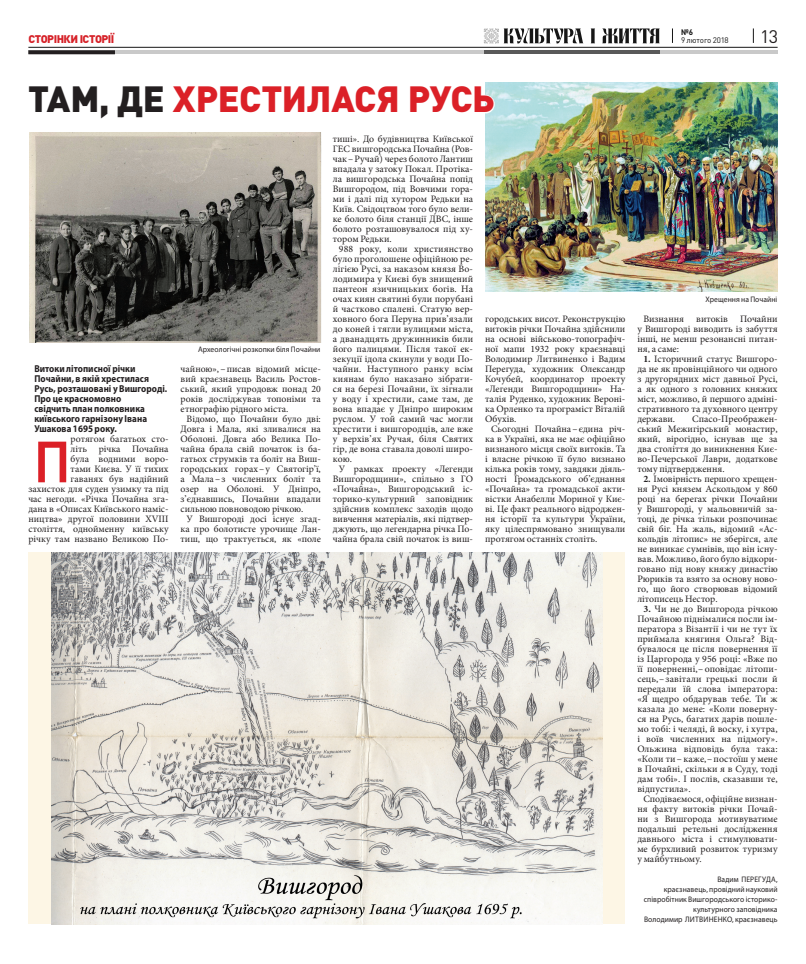
<style>
.page{position:relative;width:806px;height:964px;background:#fff}
.page>*{position:absolute;margin:0;border:0;box-sizing:border-box;transform-origin:0 0}
.t1{font:600 60.3px "Myriad Pro";color:#db2027;scale:.89 1}
.t2{font:900 36px "DIN Pro";letter-spacing:-.01em;color:#db2027}
.t3{font:18px "DIN Pro";color:#231f20}
.t4{font:900 11px "DIN Pro";letter-spacing:-.045em;color:#d62128}
.t5{font:700 10px/10px "Myriad Pro";letter-spacing:.005em;color:#231f20;scale:.9 1}
.t6{font:9.8px/10px "Minion Pro";color:#231f20;text-align:justify}
.t7{font:8px/10px "Myriad Pro";letter-spacing:.005em;color:#231f20;text-align:right;scale:.95 1}
.t8{font:8px "DIN Pro";letter-spacing:-.015em;color:#161616}
.t9{font:700 8px "DIN Pro";color:#161616}
.s1{color:#231f20}
.s2{font-weight:700}
</style>
<div class="page">
<svg style="left:483px;top:28px;width:176px;height:16px"></svg>
<hr style="left:28px;top:47px;width:749px;height:1px;background:#161616">
<svg style="left:752px;top:28px;width:1px;height:15px"></svg>
<svg style="left:672px;top:28px;width:1px;height:15px"></svg>
<hr style="left:28px;top:50px;width:749px;height:4px;background:#c9c9c9">
<hr style="left:483px;top:50px;width:176px;height:4px;background:#595959">
<svg style="left:28px;top:50px;width:87px;height:4px"></svg>
<img style="left:29px;top:133px;width:292px;height:209px">
<div style="left:28px;top:552px;width:597px;height:372px;background:#fdf6e5"></div>
<img style="left:51px;top:553px;width:551px;height:371px">
<img style="left:485px;top:82px;width:291px;height:209px">
<svg style="left:485px;top:84px;width:10px;height:31px"></svg>
<p class="t9" style="left:680px;top:27px;width:13px">№6</p>
<p class="t4" style="left:28px;top:32px;width:88px">СТОРІНКИ ІСТОРІЇ</p>
<p class="t8" style="left:680px;top:35px;width:49px">9 лютого 2018</p>
<h3 class="t3" style="left:759px;top:24px;width:19px">13</h3>
<h2 class="t2" style="left:28px;top:75px;width:468px"><span class="s1">ТАМ, ДЕ</span> ХРЕСТИЛАСЯ РУСЬ</h2>
<p class="t5" style="left:34px;top:364px;width:149px">Витоки літописної річки<br>Почайни, в якій хрестилася<br>Русь, розташовані у Вишгороді.<br>Про це красномовно<br>свідчить план полковника київського гарнізону Івана<br>Ушакова 1695 року.</p>
<h1 class="t1" style="left:34px;top:424px;width:42px">П</h1>
<p class="t6" style="left:28px;top:434px;width:142px;text-align:right">ротягом багатьох сто-<br>літь річка Почайна<br>була водними воро-<br>тами Києва. У її тихих<br>гаванях був надійний<br>захисток для суден узимку та під час негоди. «Річка Почайна зга&shy;дана в «Описах Київського наміс&shy;ництва» другої половини XVIII століття, однойменну київську річку там названо Великою По-</p>
<p class="t7" style="left:198px;top:344px;width:130px">Археологічні розкопки біля Почайни</p>
<p class="t6" style="left:180px;top:364px;width:142px">чайною»,– писав відомий місце&shy;вий краєзнавець Василь Ростов&shy;ський, який упродовж понад 20 років досліджував топоніми та етнографію рідного міста.</p>
<p class="t6" style="left:180px;top:414px;width:142px;text-indent:6px">Відомо, що Почайни було дві:<br>Довга і Мала, які зливалися на Оболоні. Довга або Велика По&shy;чайна брала свій початок із ба&shy;гатьох струмків та боліт на Виш&shy;городських горах– у Святогір’ї, а Мала– з численних боліт та озер на Оболоні. У Дніпро, з’єднавшись, Почайни впадали сильною повноводою річкою.</p>
<p class="t6" style="left:180px;top:514px;width:142px;text-indent:6px">У Вишгороді досі існує згад&shy;ка про болотисте урочище Лан&shy;тиш, що трактується, як «поле</p>
<p class="t6" style="left:332px;top:134px;width:142px">тиші». До будівництва Київської ГЕС вишгородська Почайна (Ров&shy;чак– Ручай) через болото Лантиш впадала у затоку Покал. Протіка&shy;ла вишгородська Почайна попід Вишгородом, під Вовчими гора&shy;ми і далі під хутором Редьки на Київ. Свідоцтвом того було вели&shy;ке болото біля станції ДВС, інше болото розташовувалося під ху&shy;тором Редьки.</p>
<p class="t6" style="left:332px;top:244px;width:142px;text-indent:6px">988 року, коли християнство було проголошене офіційною ре&shy;лігією Русі, за наказом князя Во&shy;лодимира у Києві був знищений пантеон язичницьких богів. На очах киян святині були порубані й частково спалені. Статую вер&shy;ховного бога Перуна прив’язали до коней і тягли вулицями міста, а дванадцять дружинників били його палицями. Після такої ек&shy;зекуції ідола скинули у води По&shy;чайни. Наступного ранку всім киянам було наказано зібрати&shy;ся на березі Почайни, їх зігнали у воду і хрестили, саме там, де вона впадає у Дніпро широким руслом. У той самий час могли хрестити і вишгородців, але вже у верхів’ях Ручая, біля Святих гір, де вона ставала доволі широ&shy;кою.</p>
<p class="t6" style="left:332px;top:464px;width:142px;text-indent:6px">У рамках проекту «Легенди Вишгородщини», спільно з ГО «Почайна», Вишгородський іс&shy;торико-культурний заповідник здійснив комплекс заходів щодо вивчення матеріалів, які підтвер&shy;джують, що легендарна річка По&shy;чайна брала свій початок із виш-</p>
<p class="t6" style="left:485px;top:314px;width:142px">городських висот. Реконструкцію витоків річки Почайна здійснили на основі військово-топографіч&shy;ної мапи 1932 року краєзнавці Володимир Литвиненко і Вадим Перегуда, художник Олександр Кочубей, координатор проекту «Легенди Вишгородщини» На&shy;талія Руденко, художник Вероні&shy;ка Орленко та програміст Віталій Обухів.</p>
<p class="t6" style="left:485px;top:424px;width:142px;text-indent:6px">Сьогодні Почайна– єдина річ&shy;ка в Україні, яка не має офіційно визнаного місця своїх витоків. Та і власне річкою її було визнано кілька років тому, завдяки діяль&shy;ності Громадського об’єднання «Почайна» та громадської акти&shy;вістки Анабелли Мориної у Киє&shy;ві. Це факт реального відроджен&shy;ня історії та культури України, яку цілеспрямовано знищували протягом останніх століть.</p>
<p class="t7" style="left:705px;top:294px;width:77px">Хрещення на Почайні</p>
<p class="t6" style="left:637px;top:314px;width:142px;text-indent:6px">Визнання витоків Почайни у Вишгороді виводить із забуття інші, не менш резонансні питан&shy;ня, а саме:</p>
<p class="t6" style="left:637px;top:354px;width:142px;text-indent:6px"><span class="s2">1.</span> Історичний статус Вишгоро&shy;да не як провінційного чи одного з другорядних міст давньої Русі, а як одного з головних княжих міст, можливо, й першого адміні&shy;стративного та духовного центру держави.</p>
<p class="t6" style="left:637px;top:414px;width:142px;text-indent:55px">Спасо-Преображен&shy;ський Межигірський монастир, який, вірогідно, існував ще за два століття до виникнення Киє&shy;во-Печерської Лаври, додаткове тому підтвердження.</p>
<p class="t6" style="left:637px;top:474px;width:142px;text-indent:6px"><span class="s2">2.</span> Імовірність першого хрещен&shy;ня Русі князем Аскольдом у 860 році на берегах річки Почайни у Вишгороді, у мальовничій за&shy;тоці, де річка тільки розпочинає свій біг. На жаль, відомий «Ас&shy;кольдів літопис» не зберігся, але не виникає сумнівів, що він існу&shy;вав. Можливо, його було відкори&shy;говано під нову княжу династію Рюриків та взято за основу ново&shy;го, що його створював відомий літописець Нестор.</p>
<p class="t6" style="left:637px;top:604px;width:142px;text-indent:6px"><span class="s2">3.</span> Чи не до Вишгорода річкою Почайною піднімалися посли ім&shy;ператора з Візантії і чи не тут їх приймала княгиня Ольга? Від&shy;бувалося це після повернення її із Царгорода у 956 році: «Вже по її поверненні,– оповідає літопи&shy;сець,– завітали грецькі посли й передали їй слова імператора: «Я щедро обдарував тебе. Ти ж казала до мене: «Коли поверну&shy;ся на Русь, багатих дарів пошле&shy;мо тобі: і челяді, й воску, і хутра, і воїв численних на підмогу».<br>Ольжина відповідь була така: «Коли ти – каже,– постоїш у мене в Почайні, скільки я в Суду, тоді дам тобі». І послів, сказавши те, відпустила».</p>
<p class="t6" style="left:637px;top:794px;width:142px;text-indent:6px">Сподіваємося, офіційне визнан&shy;ня факту витоків річки Почай&shy;ни з Вишгорода мотивуватиме подальші ретельні дослідження давнього міста і стимулювати&shy;ме бурхливий розвиток туризму у майбутньому.</p>
<p class="t7" style="left:643px;top:874px;width:142px">Вадим ПЕРЕГУДА,<br>краєзнавець, провідний науковий співробітник Вишгородського історико&shy;культурного заповідника<br>Володимир ЛИТВИНЕНКО, краєзнавець</p>
</div>
